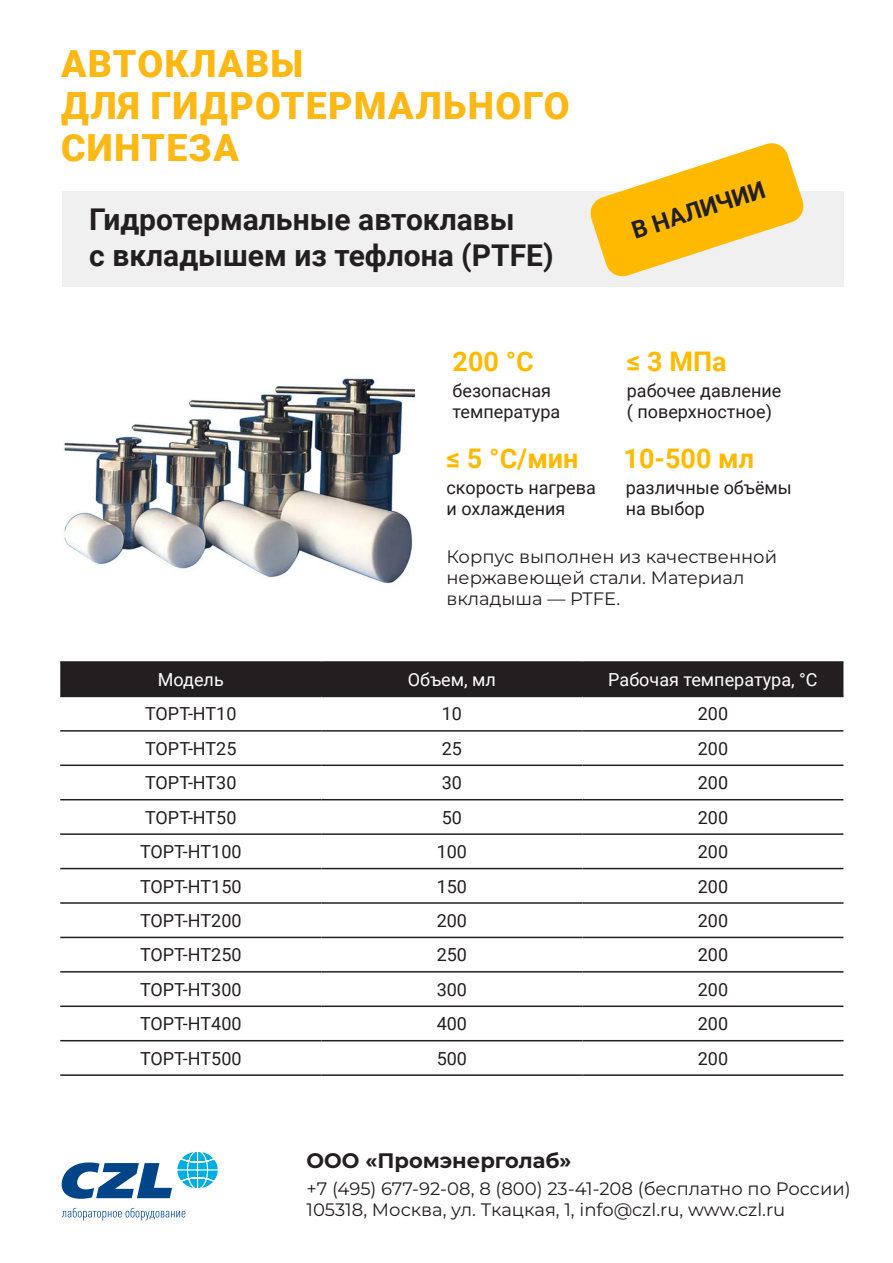
<style>
.page{position:relative;width:893px;height:1263px;background:#fff}
.page>*{position:absolute;margin:0;border:0;box-sizing:border-box;transform-origin:0 0}
.t1{font:900 37.5px "Roboto";letter-spacing:.035em;color:#fcb814}
.t2{font:700 30px "Roboto";color:#231f20}
.t3{font:700 27px "Roboto";color:#ffba00}
.t4{font:700 24px "Roboto";color:#231f20}
.t5{font:700 21px "Montserrat";color:#231f20}
.t6{font:18px "Roboto";color:#231f20}
.t7{font:18px "Montserrat";color:#231f20}
.t8{font:18px "Roboto";color:#fff}
</style>
<div class="page">
<div style="left:62px;top:191px;width:781px;height:96px;background:#f0f0f0"></div>
<div style="left:60px;top:663px;width:783px;height:33px;background:#231f20"></div>
<svg style="left:60px;top:697px;width:783px;height:345px"></svg>
<svg style="left:321px;top:697px;width:261px;height:345px"></svg>
<hr style="left:60px;top:661px;width:261px;height:2px;background:#231f20">
<hr style="left:321px;top:661px;width:261px;height:2px;background:#231f20">
<hr style="left:582px;top:661px;width:261px;height:2px;background:#231f20">
<hr style="left:60px;top:696px;width:261px;height:1px;background:#231f20">
<hr style="left:321px;top:696px;width:261px;height:1px;background:#231f20">
<hr style="left:582px;top:696px;width:261px;height:1px;background:#231f20">
<hr style="left:60px;top:730px;width:261px;height:2px;background:#231f20">
<hr style="left:321px;top:730px;width:261px;height:2px;background:#231f20">
<hr style="left:582px;top:730px;width:261px;height:2px;background:#231f20">
<hr style="left:60px;top:764px;width:261px;height:2px;background:#231f20">
<hr style="left:321px;top:764px;width:261px;height:2px;background:#231f20">
<hr style="left:582px;top:764px;width:261px;height:2px;background:#231f20">
<hr style="left:60px;top:799px;width:261px;height:1px;background:#231f20">
<hr style="left:321px;top:799px;width:261px;height:1px;background:#231f20">
<hr style="left:582px;top:799px;width:261px;height:1px;background:#231f20">
<hr style="left:60px;top:833px;width:261px;height:2px;background:#231f20">
<hr style="left:321px;top:833px;width:261px;height:2px;background:#231f20">
<hr style="left:582px;top:833px;width:261px;height:2px;background:#231f20">
<hr style="left:60px;top:868px;width:261px;height:1px;background:#231f20">
<hr style="left:321px;top:868px;width:261px;height:1px;background:#231f20">
<hr style="left:582px;top:868px;width:261px;height:1px;background:#231f20">
<hr style="left:60px;top:902px;width:261px;height:2px;background:#231f20">
<hr style="left:321px;top:902px;width:261px;height:2px;background:#231f20">
<hr style="left:582px;top:902px;width:261px;height:2px;background:#231f20">
<hr style="left:60px;top:937px;width:261px;height:1px;background:#231f20">
<hr style="left:321px;top:937px;width:261px;height:1px;background:#231f20">
<hr style="left:582px;top:937px;width:261px;height:1px;background:#231f20">
<hr style="left:60px;top:971px;width:261px;height:1px;background:#231f20">
<hr style="left:321px;top:971px;width:261px;height:1px;background:#231f20">
<hr style="left:582px;top:971px;width:261px;height:1px;background:#231f20">
<hr style="left:60px;top:1005px;width:261px;height:2px;background:#231f20">
<hr style="left:321px;top:1005px;width:261px;height:2px;background:#231f20">
<hr style="left:582px;top:1005px;width:261px;height:2px;background:#231f20">
<hr style="left:60px;top:1040px;width:261px;height:1px;background:#231f20">
<hr style="left:321px;top:1040px;width:261px;height:1px;background:#231f20">
<hr style="left:582px;top:1040px;width:261px;height:1px;background:#231f20">
<hr style="left:60px;top:1074px;width:261px;height:2px;background:#231f20">
<hr style="left:321px;top:1074px;width:261px;height:2px;background:#231f20">
<hr style="left:582px;top:1074px;width:261px;height:2px;background:#231f20">
<svg style="left:62px;top:1208px;width:123px;height:12px"></svg>
<svg style="left:62px;top:1151px;width:157px;height:48px"></svg>
<svg style="left:590px;top:143px;width:214px;height:134px"></svg>
<img style="left:64px;top:377px;width:351px;height:207px">
<p class="t1" style="left:61px;top:37px;width:244px">АВТОКЛАВЫ</p>
<p class="t1" style="left:61px;top:79px;width:510px">ДЛЯ ГИДРОТЕРМАЛЬНОГО</p>
<p class="t1" style="left:61px;top:121px;width:180px">СИНТЕЗА</p>
<p class="t2" style="left:89px;top:198px;width:427px">Гидротермальные автоклавы</p>
<p class="t2" style="left:89px;top:234px;width:466px">с вкладышем из тефлона (PTFE)</p>
<p class="t4" style="left:627px;top:215px;width:140px;rotate:-18deg">В НАЛИЧИИ</p>
<p class="t3" style="left:453px;top:343px;width:83px">200 °С</p>
<p class="t3" style="left:627px;top:343px;width:101px">≤ 3 МПа</p>
<p class="t6" style="left:453px;top:378px;width:100px">безопасная</p>
<p class="t6" style="left:453px;top:399px;width:109px">температура</p>
<p class="t6" style="left:627px;top:378px;width:156px">рабочее давление</p>
<p class="t6" style="left:627px;top:399px;width:147px">( поверхностное)</p>
<p class="t3" style="left:446px;top:439px;width:134px">≤ 5 °С/мин</p>
<p class="t3" style="left:624px;top:439px;width:132px">10-500 мл</p>
<p class="t6" style="left:446px;top:475px;width:151px">скорость нагрева</p>
<p class="t6" style="left:446px;top:496px;width:120px">и охлаждения</p>
<p class="t6" style="left:626px;top:475px;width:168px">различные объёмы</p>
<p class="t6" style="left:626px;top:496px;width:81px">на выбор</p>
<p class="t7" style="left:446px;top:544px;width:332px">Корпус выполнен из качественной</p>
<p class="t7" style="left:446px;top:565px;width:299px">нержавеющей стали. Материал</p>
<p class="t7" style="left:446px;top:586px;width:175px">вкладыша — PTFE.</p>
<p class="t8" style="left:158px;top:667px;width:67px">Модель</p>
<p class="t8" style="left:408px;top:667px;width:90px">Объем, мл</p>
<p class="t8" style="left:608px;top:667px;width:211px">Рабочая температура, °С</p>
<p class="t6" style="left:145px;top:701px;width:93px">TOPT-HT10</p>
<p class="t6" style="left:442px;top:701px;width:22px">10</p>
<p class="t6" style="left:698px;top:701px;width:32px">200</p>
<p class="t6" style="left:145px;top:736px;width:93px">TOPT-HT25</p>
<p class="t6" style="left:442px;top:736px;width:22px">25</p>
<p class="t6" style="left:698px;top:736px;width:32px">200</p>
<p class="t6" style="left:145px;top:770px;width:93px">TOPT-HT30</p>
<p class="t6" style="left:442px;top:770px;width:22px">30</p>
<p class="t6" style="left:698px;top:770px;width:32px">200</p>
<p class="t6" style="left:145px;top:805px;width:93px">TOPT-HT50</p>
<p class="t6" style="left:442px;top:805px;width:22px">50</p>
<p class="t6" style="left:698px;top:805px;width:32px">200</p>
<p class="t6" style="left:140px;top:839px;width:103px">TOPT-HT100</p>
<p class="t6" style="left:437px;top:839px;width:32px">100</p>
<p class="t6" style="left:698px;top:839px;width:32px">200</p>
<p class="t6" style="left:140px;top:873px;width:103px">TOPT-HT150</p>
<p class="t6" style="left:437px;top:873px;width:32px">150</p>
<p class="t6" style="left:698px;top:873px;width:32px">200</p>
<p class="t6" style="left:140px;top:908px;width:103px">TOPT-HT200</p>
<p class="t6" style="left:437px;top:908px;width:32px">200</p>
<p class="t6" style="left:698px;top:908px;width:32px">200</p>
<p class="t6" style="left:140px;top:942px;width:103px">TOPT-HT250</p>
<p class="t6" style="left:437px;top:942px;width:32px">250</p>
<p class="t6" style="left:698px;top:942px;width:32px">200</p>
<p class="t6" style="left:140px;top:977px;width:103px">TOPT-HT300</p>
<p class="t6" style="left:437px;top:977px;width:32px">300</p>
<p class="t6" style="left:698px;top:977px;width:32px">200</p>
<p class="t6" style="left:140px;top:1011px;width:103px">TOPT-HT400</p>
<p class="t6" style="left:437px;top:1011px;width:32px">400</p>
<p class="t6" style="left:698px;top:1011px;width:32px">200</p>
<p class="t6" style="left:140px;top:1046px;width:103px">TOPT-HT500</p>
<p class="t6" style="left:437px;top:1046px;width:32px">500</p>
<p class="t6" style="left:698px;top:1046px;width:32px">200</p>
<p class="t5" style="left:307px;top:1147px;width:266px">ООО «Промэнерголаб»</p>
<p class="t7" style="left:307px;top:1177px;width:546px">+7 (495) 677-92-08, 8 (800) 23-41-208 (бесплатно по России)</p>
<p class="t7" style="left:307px;top:1198px;width:480px">105318, Москва, ул. Ткацкая, 1, info@czl.ru, www.czl.ru</p>
</div>
